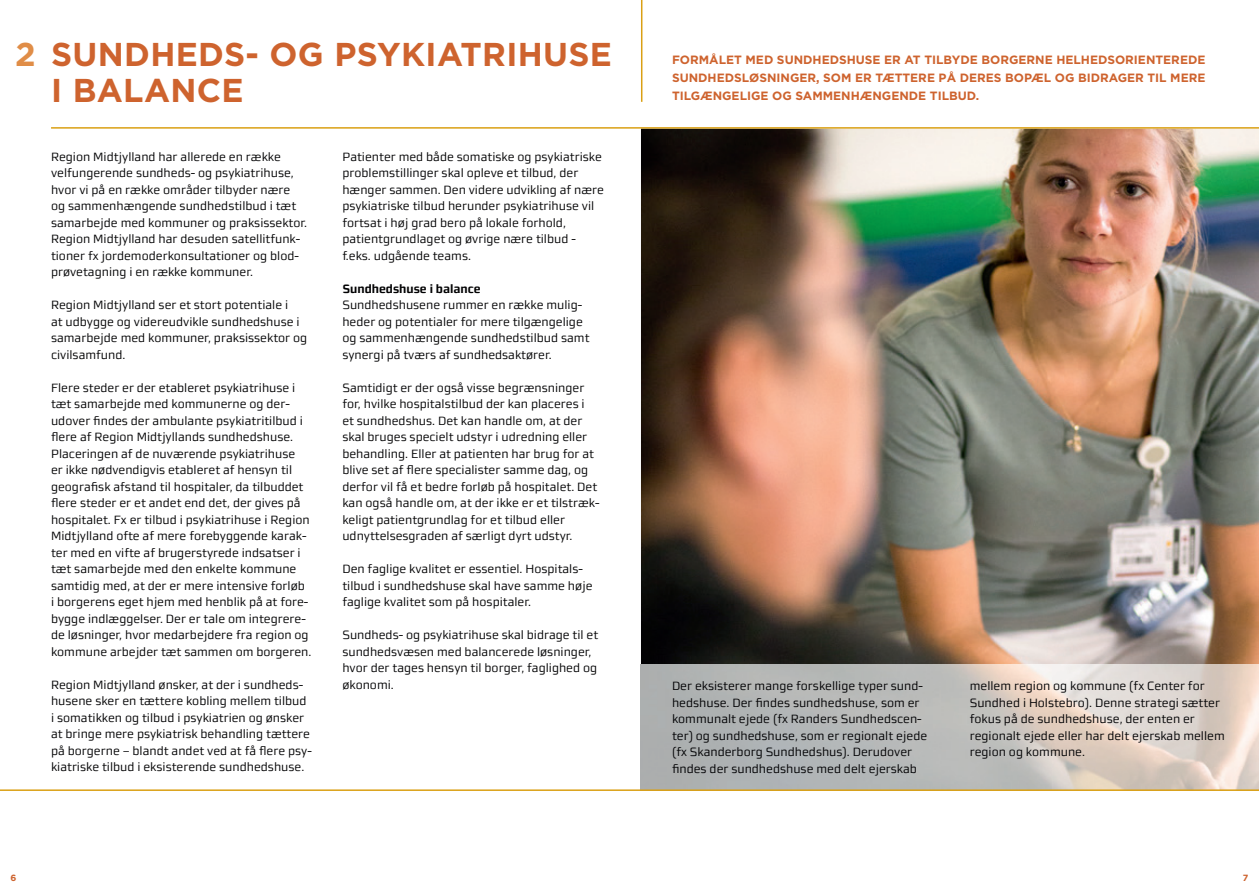
<style>
.page{position:relative;width:1259px;height:893px;background:#fff}
.page>*{position:absolute;margin:0;border:0;box-sizing:border-box;transform-origin:0 0}
.t1{font:700 33px/36px "Gotham";letter-spacing:.01em;color:#ce632e}
.t2{font:700 33px "Gotham";color:#e08d47}
.t3{font:12px/16.5px "midtsans";color:#000002}
.t4{font:700 12px/18px "Gotham";color:#ce632e;text-align:justify}
.t5{font:700 12px "midtsans";color:#000002}
.t6{font:700 9px "Gotham";color:#ce632e}
</style>
<div class="page">
<img style="left:641px;top:129px;width:618px;height:535px">
<hr style="left:51px;top:127px;width:1208px;height:2px;background:#daa014">
<hr style="left:641px;top:0;width:1px;height:102px;background:#daa014">
<hr style="left:0;top:789px;width:1259px;height:2px;background:#daa014">
<h1 class="t2" style="left:15px;top:35px;width:22px">2</h1>
<h1 class="t1" style="left:51px;top:35px;width:562px">SUNDHEDS- OG PSYKIATRIHUSE<br>I BALANCE</h1>
<p class="t4" style="left:672px;top:51px;width:535px">FORMÅLET MED SUNDHEDSHUSE ER AT TILBYDE BORGERNE HELHEDSORIENTEREDE SUNDHEDSLØSNINGER, SOM ER TÆTTERE PÅ DERES BOPÆL OG BIDRAGER TIL MERE TILGÆNGELIGE OG SAMMENHÆNGENDE TILBUD.</p>
<p class="t3" style="left:51px;top:148px;width:258px">Region Midtjylland har allerede en række velfungerende sundheds- og psykiatrihuse, hvor vi på en række områder tilbyder nære og sammenhængende sundhedstilbud i tæt samarbejde med kommuner og praksissektor.<br>Region Midtjylland har desuden satellitfunk&shy;tioner fx jordemoderkonsultationer og blod&shy;prøvetagning i en række kommuner.</p>
<p class="t3" style="left:51px;top:297px;width:258px">Region Midtjylland ser et stort potentiale i<br>at udbygge og videreudvikle sundhedshuse i samarbejde med kommuner, praksissektor og civilsamfund.</p>
<p class="t3" style="left:51px;top:379px;width:262px">Flere steder er der etableret psykiatrihuse i tæt samarbejde med kommunerne og der&shy;udover findes der ambulante psykiatritilbud i flere af Region Midtjyllands sundhedshuse.<br>Placeringen af de nuværende psykiatrihuse<br>er ikke nødvendigvis etableret af hensyn til geografisk afstand til hospitaler, da tilbuddet flere steder er et andet end det, der gives på hospitalet. Fx er tilbud i psykiatrihuse i Region Midtjylland ofte af mere forebyggende karak&shy;ter med en vifte af brugerstyrede indsatser i tæt samarbejde med den enkelte kommune samtidig med, at der er mere intensive forløb<br>i borgerens eget hjem med henblik på at fore&shy;bygge indlæggelser. Der er tale om integrere&shy;de løsninger, hvor medarbejdere fra region og kommune arbejder tæt sammen om borgeren.</p>
<p class="t3" style="left:51px;top:676px;width:262px">Region Midtjylland ønsker, at der i sundheds&shy;husene sker en tættere kobling mellem tilbud i somatikken og tilbud i psykiatrien og ønsker at bringe mere psykiatrisk behandling tættere på borgerne – blandt andet ved at få flere psy&shy;kiatriske tilbud i eksisterende sundhedshuse.</p>
<p class="t3" style="left:342px;top:148px;width:263px">Patienter med både somatiske og psykiatriske problemstillinger skal opleve et tilbud, der hænger sammen. Den videre udvikling af nære psykiatriske tilbud herunder psykiatrihuse vil fortsat i høj grad bero på lokale forhold, patientgrundlaget og øvrige nære tilbud - f.eks. udgående teams.</p>
<p class="t5" style="left:342px;top:282px;width:140px">Sundhedshuse i balance</p>
<p class="t3" style="left:342px;top:297px;width:249px">Sundhedshusene rummer en række mulig&shy;heder og potentialer for mere tilgængelige og sammenhængende sundhedstilbud samt synergi på tværs af sundhedsaktører.</p>
<p class="t3" style="left:342px;top:379px;width:259px">Samtidigt er der også visse begrænsninger for, hvilke hospitalstilbud der kan placeres i<br>et sundhedshus. Det kan handle om, at der skal bruges specielt udstyr i udredning eller behandling. Eller at patienten har brug for at blive set af flere specialister samme dag, og derfor vil få et bedre forløb på hospitalet. Det kan også handle om, at der ikke er et tilstræk&shy;keligt patientgrundlag for et tilbud eller udnyttelsesgraden af særligt dyrt udstyr.</p>
<p class="t3" style="left:342px;top:561px;width:252px">Den faglige kvalitet er essentiel. Hospitals&shy;tilbud i sundhedshuse skal have samme høje faglige kvalitet som på hospitaler.</p>
<p class="t3" style="left:342px;top:627px;width:257px">Sundheds- og psykiatrihuse skal bidrage til et sundhedsvæsen med balancerede løsninger, hvor der tages hensyn til borger, faglighed og økonomi.</p>
<p class="t3" style="left:672px;top:678px;width:257px">Der eksisterer mange forskellige typer sund&shy;hedshuse. Der findes sundhedshuse, som er kommunalt ejede (fx Randers Sundhedscen&shy;ter) og sundhedshuse, som er regionalt ejede (fx Skanderborg Sundhedshus). Derudover findes der sundhedshuse med delt ejerskab</p>
<p class="t3" style="left:969px;top:678px;width:256px">mellem region og kommune (fx Center for Sundhed i Holstebro). Denne strategi sætter fokus på de sundhedshuse, der enten er regionalt ejede eller har delt ejerskab mellem region og kommune.</p>
<p class="t6" style="left:11px;top:873px;width:7px">6</p>
<p class="t6" style="left:1242px;top:873px;width:7px">7</p>
</div>
